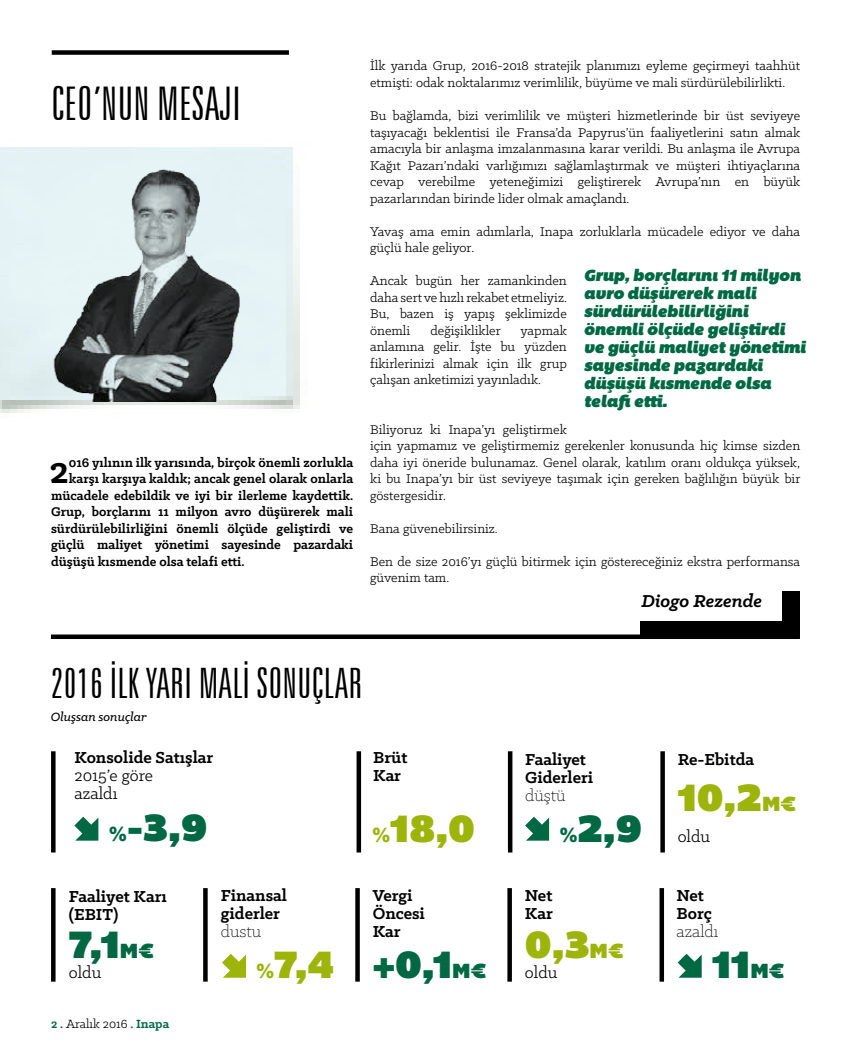
<style>
.page{position:relative;width:851px;height:1063px;background:#fff}
.page>*{position:absolute;margin:0;border:0;box-sizing:border-box;transform-origin:0 0}
.t1{font:300 extra-condensed 46.5px "Zurich BT";letter-spacing:.005em;color:#000}
.t2{font:300 extra-condensed 42px "Zurich BT";letter-spacing:.005em;color:#000}
.t3{font:700 41.4px "Klinic Slab";color:#000}
.t4{font:39px "Bemio";color:#006944}
.t5{font:39px "Bemio";color:#9db40a}
.t6{font:italic 700 19.5px "Klinic Slab";color:#000}
.t7{font:700 18px/18px "Klinic Slab";color:#000}
.t8{font:18px/18px "Klinic Slab";color:#000}
.t9{font:300 18px "Klinic Slab";color:#000}
.t10{font:italic 16.5px/18px "Bemio";letter-spacing:-.01em;color:#006944}
.t11{font:14.25px/16.5px "Klinic Slab";color:#000}
.t12{font:700 14.25px "Klinic Slab";color:#000}
.t13{font:13.5px "Klinic Slab";color:#000}
.t14{font:italic 500 13.5px "Klinic Slab";color:#000}
.s1{font-size:21px}
.s2{font-weight:700;color:#006944}
</style>
<div class="page">
<hr style="left:51px;top:635px;width:748px;height:4px;background:#000">
<svg style="left:74px;top:817px;width:24px;height:24px"></svg>
<svg style="left:525px;top:817px;width:24px;height:24px"></svg>
<svg style="left:222px;top:954px;width:24px;height:24px"></svg>
<svg style="left:677px;top:954px;width:24px;height:24px"></svg>
<div style="left:52px;top:50px;width:237px;height:5px;background:#000"></div>
<div style="left:640px;top:621px;width:158px;height:17px;background:#000"></div>
<div style="left:782px;top:591px;width:17px;height:47px;background:#000"></div>
<div style="left:356px;top:751px;width:5px;height:102px;background:#000"></div>
<hr style="left:508px;top:751px;width:4px;height:102px;background:#000">
<div style="left:355px;top:888px;width:5px;height:94px;background:#000"></div>
<svg style="left:660px;top:751px;width:4px;height:102px"></svg>
<div style="left:51px;top:888px;width:5px;height:94px;background:#000"></div>
<div style="left:51px;top:751px;width:5px;height:102px;background:#000"></div>
<div style="left:203px;top:888px;width:5px;height:94px;background:#000"></div>
<div style="left:507px;top:888px;width:5px;height:94px;background:#000"></div>
<div style="left:659px;top:888px;width:5px;height:94px;background:#000"></div>
<img style="left:0;top:147px;width:300px;height:266px">
<img style="left:22px;top:149px;width:260px;height:253px">
<h1 class="t1" style="left:51px;top:78px;width:191px">CEO’NUN MESAJI</h1>
<h3 class="t3" style="left:50px;top:443px;width:21px">2</h3>
<p class="t12" style="left:69px;top:453px;width:286px">016 yılının ilk yarısında, birçok önemli zorlukla</p>
<p class="t12" style="left:69px;top:469px;width:286px">karşı karşıya kaldık; ancak genel olarak onlarla</p>
<p class="t12" style="left:51px;top:486px;width:303px">mücadele edebildik ve iyi bir ilerleme kaydettik.</p>
<p class="t12" style="left:51px;top:502px;width:303px">Grup, borçlarını 11 milyon avro düşürerek mali</p>
<p class="t12" style="left:51px;top:519px;width:303px">sürdürülebilirliğini önemli ölçüde geliştirdi ve</p>
<p class="t12" style="left:51px;top:535px;width:303px">güçlü maliyet yönetimi sayesinde pazardaki</p>
<p class="t12" style="left:51px;top:552px;width:195px">düşüşü kısmende olsa telafi etti.</p>
<p class="t11" style="left:370px;top:57px;width:431px">İlk yarıda Grup, 2016-2018 stratejik planımızı eyleme geçirmeyi taahhüt etmişti: odak noktalarımız verimlilik, büyüme ve mali sürdürülebilirlikti.</p>
<p class="t11" style="left:370px;top:107px;width:431px;text-align:justify">Bu bağlamda, bizi verimlilik ve müşteri hizmetlerinde bir üst seviyeye taşıyacağı beklentisi ile Fransa’da Papyrus’ün faaliyetlerini satın almak amacıyla bir anlaşma imzalanmasına karar verildi. Bu anlaşma ile Avrupa Kağıt Pazarı’ndaki varlığımızı sağlamlaştırmak ve müşteri ihtiyaçlarına cevap verebilme yeteneğimizi geliştirerek Avrupa’nın en büyük pazarlarından birinde lider olmak amaçlandı.</p>
<p class="t11" style="left:370px;top:222px;width:431px">Yavaş ama emin adımlarla, Inapa zorluklarla mücadele ediyor ve daha güçlü hale geliyor.</p>
<p class="t11" style="left:370px;top:272px;width:198px;text-align:justify">Ancak bugün her zamankinden daha sert ve hızlı rekabet etmeliyiz.<br>Bu, bazen iş yapış şeklimizde önemli</p>
<p class="t10" style="left:583px;top:266px;width:223px">Grup, borçlarını 11 milyon avro düşürerek mali sürdürülebilirliğini önemli ölçüde geliştirdi ve güçlü maliyet yönetimi sayesinde pazardaki düşüşü kısmende olsa telafi etti.</p>
<p class="t11" style="left:370px;top:321px;width:198px;text-align:justify;text-indent:150px">yapmak anlamına gelir. İşte bu yüzden fikirlerinizi almak için ilk grup çalışan anketimizi yayınladık.</p>
<p class="t11" style="left:370px;top:420px;width:431px">Biliyoruz ki Inapa’yı geliştirmek<br>için yapmamız ve geliştirmemiz gerekenler konusunda hiç kimse sizden daha iyi öneride bulunamaz. Genel olarak, katılım oranı oldukça yüksek, ki bu Inapa’yı bir üst seviyeye taşımak için gereken bağlılığın büyük bir göstergesidir.</p>
<p class="t11" style="left:370px;top:520px;width:129px">Bana güvenebilirsiniz.</p>
<p class="t11" style="left:370px;top:553px;width:431px">Ben de size 2016’yı güçlü bitirmek için göstereceğiniz ekstra performansa güvenim tam.</p>
<p class="t11" style="left:430px;top:321px;width:72px">değişiklikler</p>
<h3 class="t6" style="left:641px;top:588px;width:122px">Diogo Rezende</h3>
<h2 class="t2" style="left:51px;top:660px;width:313px">2016 İLK YARI MALİ SONUÇLAR</h2>
<p class="t14" style="left:51px;top:709px;width:97px">Oluşsan sonuçlar</p>
<p class="t7" style="left:74px;top:748px;width:140px">Konsolide Satışlar</p>
<p class="t8" style="left:74px;top:766px;width:80px">2015’e göre azaldı</p>
<h3 class="t4" style="left:109px;top:796px;width:100px"><span class="s1">%</span>-3,9</h3>
<p class="t7" style="left:373px;top:748px;width:36px">Brüt<br>Kar</p>
<h3 class="t5" style="left:372px;top:797px;width:104px"><span class="s1">%</span>18,0</h3>
<p class="t7" style="left:525px;top:750px;width:70px">Faaliyet<br>Giderleri</p>
<p class="t9" style="left:525px;top:784px;width:42px">düştü</p>
<h3 class="t4" style="left:559px;top:797px;width:84px"><span class="s1">%</span>2,9</h3>
<p class="t7" style="left:677px;top:750px;width:78px">Re-Ebitda</p>
<h3 class="t5" style="left:677px;top:767px;width:120px">10,2<span class="s1">M€</span></h3>
<p class="t8" style="left:677px;top:826px;width:34px">oldu</p>
<p class="t7" style="left:221px;top:886px;width:68px">Finansal giderler</p>
<p class="t9" style="left:221px;top:921px;width:42px">dustu</p>
<h3 class="t5" style="left:256px;top:933px;width:79px"><span class="s1">%</span>7,4</h3>
<p class="t7" style="left:69px;top:887px;width:99px">Faaliyet Karı (EBIT)</p>
<h3 class="t4" style="left:69px;top:913px;width:87px">7,1<span class="s1">M€</span></h3>
<p class="t7" style="left:372px;top:886px;width:54px">Vergi<br>Öncesi<br>Kar</p>
<h3 class="t4" style="left:372px;top:933px;width:115px">+0,1<span class="s1">M€</span></h3>
<p class="t7" style="left:525px;top:886px;width:29px">Net<br>Kar</p>
<p class="t7" style="left:676px;top:886px;width:37px">Net<br>Borç</p>
<p class="t9" style="left:676px;top:921px;width:43px">azaldı</p>
<h3 class="t5" style="left:525px;top:913px;width:100px">0,3<span class="s1">M€</span></h3>
<h3 class="t4" style="left:712px;top:933px;width:74px">11<span class="s1">M€</span></h3>
<p class="t8" style="left:69px;top:963px;width:34px">oldu</p>
<p class="t8" style="left:525px;top:963px;width:34px">oldu</p>
<p class="t13" style="left:51px;top:1015px;width:120px"><span class="s2">2 .</span> Aralık 2016 <span class="s2">. Inapa</span></p>
</div>
